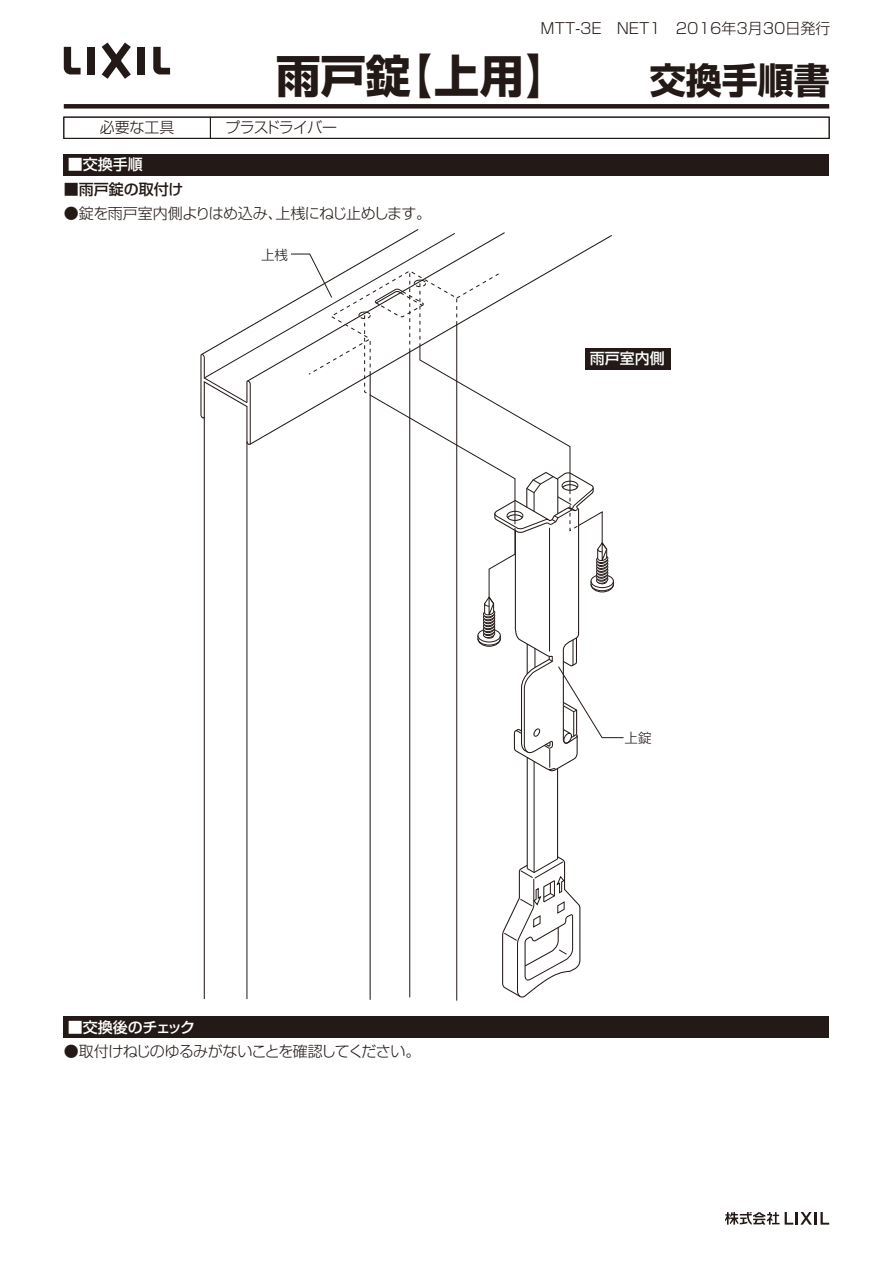
<style>
.page{position:relative;width:893px;height:1263px;background:#fff}
.page>*{position:absolute;margin:0;border:0;box-sizing:border-box;transform-origin:0 0}
.t1{font:45px "Shin Go Pro Bold 90 pv RKSJ H";color:#231916}
.t2{font:36px "Shin Go Pro Bold 90 pv RKSJ H";color:#231916}
.t3{font:15px "Shin Go Pro Light 90 pv RKSJ H";letter-spacing:-.025em;color:#231916}
.t4{font:15px "Shin Go Pro Light 90 pv RKSJ H";letter-spacing:-.045em;color:#231916}
.t5{font:15px "Shin Go Pro Light 90 pv RKSJ H";color:#231916}
.t6{font:15px "Shin Go Pro Medium 90 pv RKSJ H";color:#fff}
.t7{font:15px "Shin Go Pro Medium 90 pv RKSJ H";letter-spacing:-.02em;color:#fff}
.t8{font:15px "Shin Go Pro Light 90 pv RKSJ H";letter-spacing:-.055em;color:#231916}
.t9{font:15px "Shin Go Pro Medium 90 pv RKSJ H";color:#231916}
.t10{font:13.5px "Shin Go Pro Light 90 pv RKSJ H";color:#231916}
</style>
<div class="page">
<div style="left:64px;top:104px;width:765px;height:5px;background:#231916"></div>
<div style="left:64px;top:154px;width:765px;height:21px;background:#231916"></div>
<div style="left:63px;top:117px;width:767px;height:22px;border:1px solid #231916"></div>
<div style="left:64px;top:1016px;width:765px;height:22px;background:#231916"></div>
<hr style="left:204px;top:417px;width:1px;height:582px;background:#231916">
<hr style="left:370px;top:375px;width:1px;height:625px;background:#231916">
<hr style="left:247px;top:441px;width:1px;height:558px;background:#231916">
<hr style="left:456px;top:325px;width:1px;height:675px;background:#231916">
<hr style="left:409px;top:352px;width:1px;height:645px;background:#231916">
<hr style="left:527px;top:757px;width:1px;height:111px;background:#231916">
<hr style="left:557px;top:768px;width:1px;height:91px;background:#231916">
<hr style="left:534px;top:761px;width:1px;height:111px;background:#231916">
<svg style="left:502px;top:855px;width:79px;height:143px"></svg>
<svg style="left:200px;top:229px;width:424px;height:543px"></svg>
<div style="left:585px;top:348px;width:86px;height:21px;background:#231916"></div>
<svg style="left:725px;top:1212px;width:54px;height:13px"></svg>
<svg style="left:785px;top:1212px;width:44px;height:12px"></svg>
<svg style="left:64px;top:47px;width:17px;height:27px"></svg>
<svg style="left:153px;top:47px;width:17px;height:27px"></svg>
<div style="left:88px;top:47px;width:7px;height:27px;background:#231916"></div>
<div style="left:137px;top:47px;width:8px;height:27px;background:#231916"></div>
<svg style="left:102px;top:43px;width:29px;height:36px"></svg>
<p class="t5" style="left:541px;top:23px;width:291px">MTT-3E　NET1　2016年3月30日発行</p>
<h1 class="t1" style="left:276px;top:59px;width:296px">雨戸錠【上用】</h1>
<h2 class="t2" style="left:650px;top:67px;width:181px">交換手順書</h2>
<p class="t3" style="left:100px;top:122px;width:76px">必要な工具</p>
<p class="t8" style="left:225px;top:122px;width:113px">プラスドライバー</p>
<p class="t6" style="left:68px;top:159px;width:76px">■交換手順</p>
<p class="t9" style="left:64px;top:184px;width:121px">■雨戸錠の取付け</p>
<p class="t3" style="left:64px;top:207px;width:369px">●錠を雨戸室内側よりはめ込み、上桟にねじ止めします。</p>
<p class="t10" style="left:261px;top:250px;width:28px">上桟</p>
<p class="t7" style="left:68px;top:1022px;width:129px">■交換後のチェック</p>
<p class="t4" style="left:64px;top:1046px;width:358px">●取付けねじのゆるみがないことを確認してください。</p>
<p class="t6" style="left:590px;top:353px;width:76px">雨戸室内側</p>
<p class="t10" style="left:625px;top:733px;width:28px">上錠</p>
</div>
